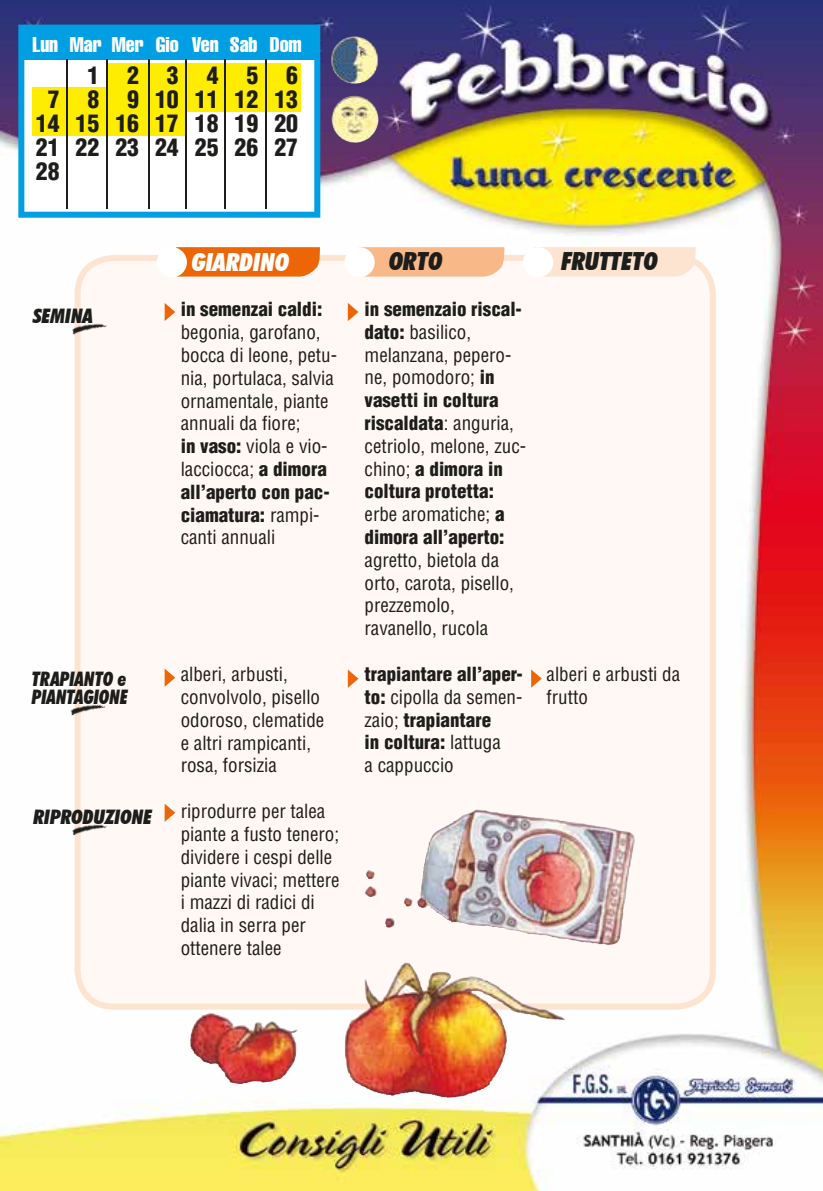
<style>
.page{position:relative;width:823px;height:1191px;background:#fff}
.page>*{position:absolute;margin:0;border:0;box-sizing:border-box;transform-origin:0 0}
.t1{font:italic 900 condensed 25px "Futura BT";color:#1d1d1b}
.t2{font:italic 900 condensed 25px "Futura BT";color:#fff}
.t3{font:900 condensed 23.8px/24px "Helvetica";color:#1d1d1b}
.t4{font:extra-condensed 21px "Helvetica";color:#fff}
.t5{font:italic 900 condensed 20px/18px "Futura BT";color:#1d1d1b;scale:.9 1}
.t6{font:italic 900 condensed 20px "Futura BT";color:#1d1d1b}
.t7{font:condensed 19px/22.8px "Helvetica";color:#1d1d1b}
.t8{font:900 condensed 19px/22.8px "Helvetica";color:#1d1d1b}
.s1{font-weight:900}
.s2{font-weight:400}
</style>
<div class="page">
<img style="left:0;top:0;width:822px;height:1191px">
<div style="left:75px;top:255px;width:640px;height:754px;background:#fff8f4"></div>
<svg style="left:176px;top:247px;width:145px;height:29px;background:#ec6b10"></svg>
<div style="left:157px;top:247px;width:30px;height:30px;background:#fff;border-radius:50%"></div>
<svg style="left:363px;top:247px;width:142px;height:29px;background:#f8ba8b"></svg>
<div style="left:344px;top:247px;width:30px;height:30px;background:#fff;border-radius:50%"></div>
<div style="left:533px;top:247px;width:163px;height:29px;background:#fde4d0"></div>
<div style="left:522px;top:247px;width:31px;height:30px;background:#fff;border-radius:50%"></div>
<img style="left:70px;top:321px;width:41px;height:17px">
<img style="left:69px;top:702px;width:41px;height:17px">
<img style="left:71px;top:822px;width:41px;height:17px">
<svg style="left:347px;top:303px;width:11px;height:18px"></svg>
<svg style="left:531px;top:669px;width:10px;height:18px"></svg>
<svg style="left:164px;top:668px;width:11px;height:19px"></svg>
<svg style="left:164px;top:803px;width:11px;height:19px"></svg>
<svg style="left:164px;top:303px;width:11px;height:18px"></svg>
<svg style="left:347px;top:669px;width:11px;height:19px"></svg>
<img style="left:417px;top:809px;width:207px;height:136px">
<img style="left:344px;top:962px;width:162px;height:135px">
<img style="left:331px;top:36px;width:47px;height:48px">
<img style="left:331px;top:96px;width:48px;height:47px">
<svg style="left:18px;top:25px;width:302px;height:193px"></svg>
<div style="left:24px;top:30px;width:290px;height:29px;background:#009fe3"></div>
<svg style="left:186px;top:62px;width:1px;height:51px"></svg>
<hr style="left:185px;top:59px;width:1px;height:150px;background:#1d1d1b">
<hr style="left:224px;top:59px;width:1px;height:150px;background:#1d1d1b">
<hr style="left:66px;top:59px;width:1px;height:150px;background:#1d1d1b">
<hr style="left:106px;top:59px;width:1px;height:150px;background:#1d1d1b">
<hr style="left:149px;top:59px;width:1px;height:150px;background:#1d1d1b">
<hr style="left:266px;top:59px;width:1px;height:150px;background:#1d1d1b">
<p class="t4" style="left:33px;top:31px;width:271px">Lun Mar Mer Gio Ven Sab Dom</p>
<p class="t3" style="left:36px;top:87px;width:263px;text-indent:12px">7 8 9 10 11 12 13<br>14 15 16 17 18</p>
<p class="t3" style="left:87px;top:63px;width:132px">1 2 3 4</p>
<p class="t3" style="left:246px;top:63px;width:53px">5 6</p>
<p class="t3" style="left:234px;top:111px;width:65px">19 20</p>
<p class="t3" style="left:36px;top:135px;width:263px">21 22 23 24 25 26 27<br>28</p>
<p class="t6" style="left:33px;top:304px;width:61px">SEMINA</p>
<p class="t5" style="left:32px;top:670px;width:108px">TRAPIANTO e<br>PIANTAGIONE</p>
<p class="t6" style="left:33px;top:804px;width:120px">RIPRODUZIONE</p>
<h1 class="t2" style="left:192px;top:246px;width:99px">GIARDINO</h1>
<p class="t8" style="left:181px;top:298px;width:143px">in semenzai caldi:</p>
<p class="t7" style="left:181px;top:321px;width:158px">begonia, garofano, bocca di leone, petu&shy;nia, portulaca, salvia ornamentale, piante annuali da fiore;<br><span class="s1">in vaso:</span> viola e vio&shy;lacciocca; <span class="s1">a dimora all’aperto con pac&shy;ciamatura:</span> rampi&shy;canti annuali</p>
<p class="t7" style="left:181px;top:663px;width:145px">alberi, arbusti, convolvolo, pisello odoroso, clematide e altri rampicanti, rosa, forsizia</p>
<p class="t7" style="left:181px;top:799px;width:160px">riprodurre per talea piante a fusto tenero; dividere i cespi delle piante vivaci; mettere i mazzi di radici di dalia in serra per ottenere talee</p>
<h1 class="t1" style="left:389px;top:246px;width:55px">ORTO</h1>
<p class="t8" style="left:364px;top:297px;width:163px">in semenzaio riscal&shy;dato: <span class="s2">basilico, melanzana, pepero&shy;ne, pomodoro;</span> in vasetti in coltura riscaldata<span class="s2">: anguria, cetriolo, melone, zuc&shy;chino;</span> a dimora in coltura protetta: <span class="s2">erbe aromatiche;</span> a dimora all’aperto:</p>
<p class="t7" style="left:364px;top:548px;width:151px">agretto, bietola da orto, carota, pisello, prezzemolo, ravanello, rucola</p>
<p class="t8" style="left:364px;top:662px;width:160px">trapiantare all’aper&shy;to: <span class="s2">cipolla da semen&shy;zaio;</span> trapiantare<br>in coltura: <span class="s2">lattuga<br>a cappuccio</span></p>
<h1 class="t1" style="left:561px;top:246px;width:98px">FRUTTETO</h1>
<p class="t7" style="left:546px;top:662px;width:135px">alberi e arbusti da frutto</p>
</div>
